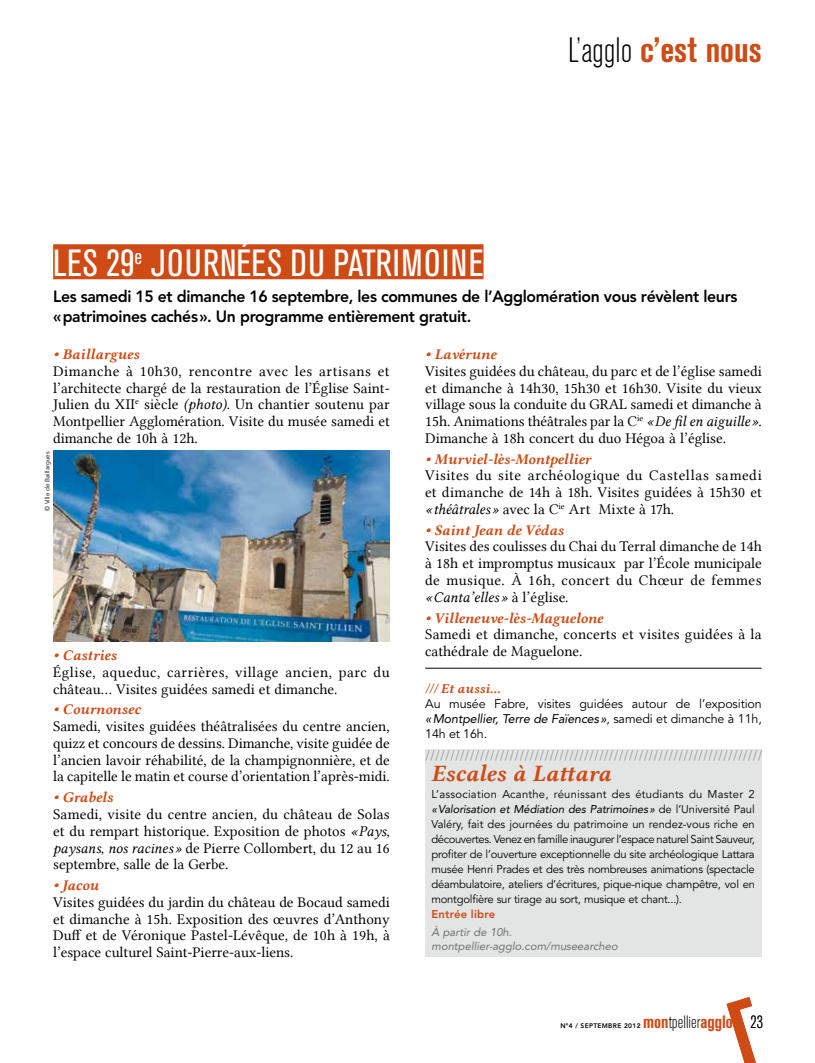
<style>
.page{position:relative;width:815px;height:1063px;background:#fff}
.page>*{position:absolute;margin:0;border:0;box-sizing:border-box;transform-origin:0 0}
.t1{font:condensed 37.5px "Akzidenz Grotesk BE";letter-spacing:.02em;color:#fff}
.t2{font:700 condensed 35px "Akzidenz Grotesk BE";color:#ce4b15}
.t3{font:23.75px "Lin Libertine BI";color:#ce4b15}
.t4{font:300 condensed 17.75px "Akzidenz Grotesk BE";color:#000}
.t5{font:800 16.25px/19.5px "Avenir";letter-spacing:-.02em;color:#000}
.t6{font:15px/16.9px "Lin Libertine";color:#000;text-align:justify}
.t7{font:15px "Lin Libertine BI";color:#ce4b15}
.t8{font:15px/16.9px "Lin Libertine";letter-spacing:.025em;color:#000}
.t9{font:15px "Minion Pro";color:#9c9e9f}
.t10{font:15px "Lin Libertine I";color:#000}
.t11{font:13.75px "Lin Libertine BI";color:#ce4b15}
.t12{font:12.5px/15px "Avenir";letter-spacing:-.01em;color:#000;text-align:justify}
.t13{font:11.25px/15px "Avenir";letter-spacing:-.02em;color:#000;text-align:justify}
.t14{font:italic 11.25px/13.8px "Avenir";color:#707172}
.t15{font:800 11.25px "Avenir";color:#ce4b15}
.t16{font:800 6.62px "Avenir";letter-spacing:.05em;color:#000}
.t17{font:6.25px "Avenir";color:#000}
.s1{font-weight:300;color:#000}
.s2{font-family:"Lin Libertine I"}
.s3{font-family:"Lin Libertine"}
.s4{font-style:italic}
.s5{font-weight:700;color:#ce4b15}
</style>
<div class="page">
<svg style="left:727px;top:997px;width:29px;height:66px"></svg>
<div style="left:425px;top:749px;width:337px;height:208px;background:#e3e4e4"></div>
<hr style="left:425px;top:668px;width:337px;height:1px;background:#000">
<img style="left:53px;top:451px;width:337px;height:190px">
<div style="left:53px;top:244px;width:431px;height:35px;background:#ce4b15"></div>
<h1 class="t1" style="left:53px;top:242px;width:432px">LES 29<sup>E</sup> JOURNÉES DU PATRIMOINE</h1>
<h2 class="t2" style="left:568px;top:30px;width:195px"><span class="s1">L’agglo</span> c’est nous</h2>
<p class="t5" style="left:53px;top:287px;width:686px">Les samedi 15 et dimanche 16 septembre, les communes de l’Agglomération vous révèlent leurs «patrimoines cachés». Un programme entièrement gratuit.</p>
<p class="t7" style="left:53px;top:344px;width:88px">• Baillargues</p>
<p class="t6" style="left:53px;top:362px;width:338px">Dimanche à 10h30, rencontre avec les artisans et l’architecte chargé de la restauration de l’Église Saint-Julien du XII<sup>e</sup> siècle <span class="s2">(photo)</span>. Un chantier soutenu par Montpellier Agglomération. Visite du musée samedi et dimanche de 10h à 12h.</p>
<p class="t17" style="left:44px;top:511px;width:61px;rotate:-90deg">© Ville de Baillargues</p>
<p class="t7" style="left:53px;top:645px;width:65px">• Castries</p>
<p class="t8" style="left:53px;top:663px;width:338px">Église, aqueduc, carrières, village ancien, parc du château… Visites guidées samedi et dimanche.</p>
<p class="t7" style="left:53px;top:699px;width:89px">• Cournonsec</p>
<p class="t6" style="left:53px;top:718px;width:338px">Samedi, visites guidées théâtralisées du centre ancien, quizz et concours de dessins. Dimanche, visite guidée de l’ancien lavoir réhabilité, de la champignonnière, et de la capitelle le matin et course d’orientation l’après-midi.</p>
<p class="t7" style="left:53px;top:787px;width:61px">• Grabels</p>
<p class="t6" style="left:53px;top:805px;width:338px">Samedi, visite du centre ancien, du château de Solas et du rempart historique. Exposition de photos <span class="s2">« Pays, paysans, nos racines »</span> de Pierre Collombert, du 12 au 16 septembre, salle de la Gerbe.</p>
<p class="t7" style="left:53px;top:875px;width:47px">• Jacou</p>
<p class="t6" style="left:53px;top:893px;width:338px">Visites guidées du jardin du château de Bocaud samedi et dimanche à 15h. Exposition des œuvres d’Anthony Duff et de Véronique Pastel-Lévêque, de 10h à 19h, à l’espace culturel Saint-Pierre-aux-liens.</p>
<p class="t7" style="left:425px;top:344px;width:72px">• Lavérune</p>
<p class="t6" style="left:425px;top:362px;width:338px">Visites guidées du château, du parc et de l’église samedi et dimanche à 14h30, 15h30 et 16h30. Visite du vieux village sous la conduite du GRAL samedi et dimanche à 15h. Animations théâtrales par la C<sup>ie</sup> <span class="s2">« De fil en aiguille »</span>.<br>Dimanche à 18h concert du duo Hégoa à l’église.</p>
<p class="t7" style="left:425px;top:448px;width:167px">• Murviel-lès-Montpellier</p>
<p class="t6" style="left:425px;top:467px;width:338px">Visites du site archéologique du Castellas samedi et dimanche de 14h à 18h. Visites guidées à 15h30 et <span class="s2">« théâtrales »</span> avec la C<sup>ie</sup> Art Mixte à 17h.</p>
<p class="t7" style="left:425px;top:519px;width:140px">• Saint Jean de Védas</p>
<p class="t6" style="left:425px;top:538px;width:338px">Visites des coulisses du Chai du Terral dimanche de 14h à 18h et impromptus musicaux par l’école municipale de musique. À 16h, concert du Chœur de femmes</p>
<p class="t10" style="left:425px;top:589px;width:145px">« Canta’elles » <span class="s3">à l’église.</span></p>
<p class="t7" style="left:425px;top:607px;width:179px">• Villeneuve-lès-Maguelone</p>
<p class="t6" style="left:425px;top:626px;width:338px">Samedi et dimanche, concerts et visites guidées à la cathédrale de Maguelone.</p>
<p class="t11" style="left:425px;top:679px;width:77px">/// Et aussi…</p>
<p class="t12" style="left:425px;top:697px;width:338px">Au musée Fabre, visites guidées autour de l’exposition <span class="s4">«Montpellier, Terre de Faïences»</span>, samedi et dimanche à 11h, 14h et 16h.</p>
<p class="t9" style="left:425px;top:745px;width:339px">////////////////////////////////////////////////////////////////////</p>
<h3 class="t3" style="left:431px;top:757px;width:181px">Escales à Lattara</h3>
<p class="t13" style="left:431px;top:787px;width:325px">L’association Acanthe, réunissant des étudiants du Master 2 <span class="s4">«Valorisation et Médiation des Patrimoines»</span> de l’Université Paul Valéry, fait des journées du patrimoine un rendez-vous riche en découvertes. Venez en famille inaugurer l’espace naturel Saint Sauveur, profiter de l’ouverture exceptionnelle du site archéologique Lattara musée Henri Prades et des très nombreuses animations (spectacle déambulatoire, ateliers d’écritures, pique-nique champêtre, vol en montgolfière sur tirage au sort, musique et chant...).</p>
<p class="t15" style="left:431px;top:907px;width:66px">Entrée libre</p>
<p class="t14" style="left:431px;top:925px;width:188px">À partir de 10h. montpellier-agglo.com/museearcheo</p>
<p class="t16" style="left:560px;top:1021px;width:82px">N°4 / septembre 2012</p>
<p class="t4" style="left:643px;top:1012px;width:121px"><span class="s5">mon</span>tpellier<span class="s5">agglo</span> 23</p>
</div>
